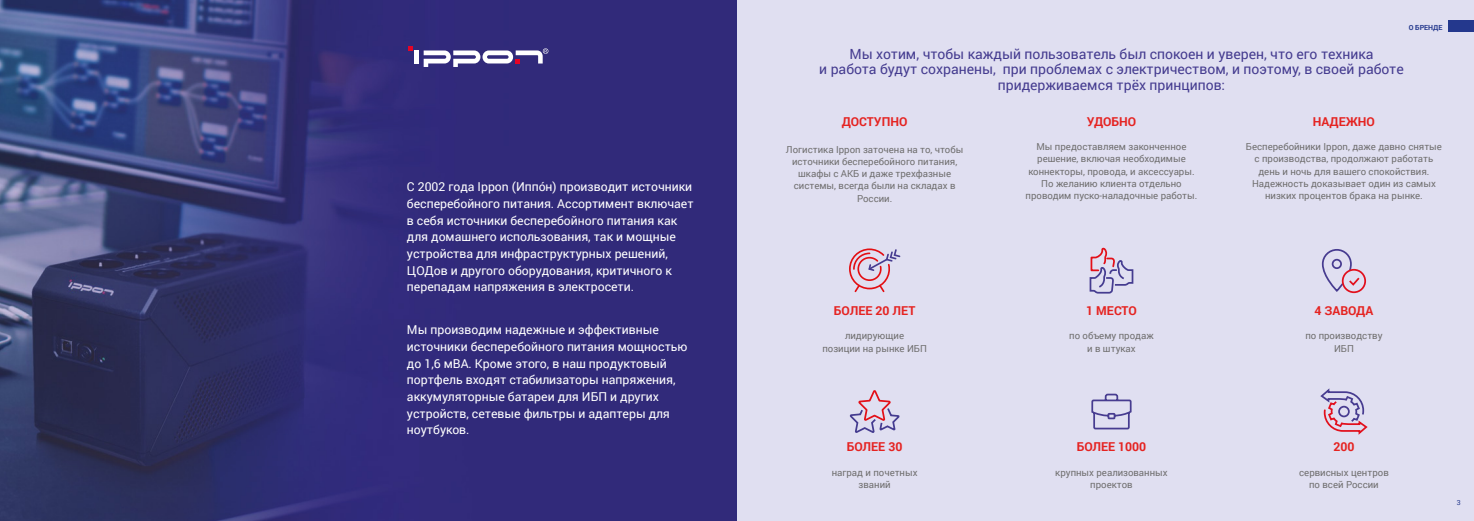
<style>
.page{position:relative;width:1474px;height:521px;background:#fff}
.page>*{position:absolute;margin:0;border:0;box-sizing:border-box;transform-origin:0 0}
.t1{font:14px/15.8px "Roboto";color:#453c90;text-align:center}
.t2{font:12.25px/16.6px "Roboto";color:#fff}
.t3{font:700 12.25px "Roboto";color:#e52321}
.t4{font:9.62px/12.2px "Roboto";color:#706f6f;text-align:center}
.t5{font:700 7px "Roboto";color:#24388d}
.t6{font:7px "Roboto";color:#24388d}
</style>
<div class="page">
<div style="left:737px;top:0;width:736px;height:521px;background:#e0dff1"></div>
<img style="left:0;top:0;width:737px;height:521px">
<div style="left:1447px;top:20px;width:26px;height:12px;background:#24388d"></div>
<svg style="left:849px;top:390px;width:51px;height:43px"></svg>
<svg style="left:1091px;top:393px;width:41px;height:37px"></svg>
<svg style="left:1320px;top:388px;width:48px;height:47px"></svg>
<svg style="left:849px;top:248px;width:51px;height:44px"></svg>
<svg style="left:1089px;top:248px;width:45px;height:46px"></svg>
<svg style="left:1321px;top:249px;width:45px;height:45px"></svg>
<hr style="left:414px;top:51px;width:4px;height:13px;background:#fff">
<svg style="left:408px;top:46px;width:4px;height:5px"></svg>
<svg style="left:423px;top:48px;width:125px;height:19px"></svg>
<p class="t2" style="left:407px;top:178px;width:288px">С 2002 года Ippon (Иппóн) производит источники бесперебойного питания. Ассортимент включает в себя источники бесперебойного питания как для домашнего использования, так и мощные устройства для инфраструктурных решений, ЦОДов и другого оборудования, критичного к перепадам напряжения в электросети.</p>
<p class="t2" style="left:407px;top:321px;width:282px">Мы производим надежные и эффективные источники бесперебойного питания мощностью до 1,6 мВА. Кроме этого, в наш продуктовый портфель входят стабилизаторы напряжения, аккумуляторные батареи для ИБП и других устройств, сетевые фильтры и адаптеры для ноутбуков.</p>
<p class="t5" style="left:1408px;top:23px;width:35px">О БРЕНДЕ</p>
<h1 class="t1" style="left:819px;top:45px;width:586px">Мы хотим, чтобы каждый пользователь был спокоен и уверен, что его техника<br>и работа будут сохранены, при проблемах с электричеством, и поэтому, в своей работе придерживаемся трёх принципов:</h1>
<p class="t3" style="left:842px;top:113px;width:67px">ДОСТУПНО</p>
<p class="t4" style="left:786px;top:143px;width:179px">Логистика Ippon заточена на то, чтобы источники бесперебойного питания, шкафы с АКБ и даже трехфазные системы, всегда были на складах в<br>России.</p>
<p class="t3" style="left:1086px;top:113px;width:51px">УДОБНО</p>
<p class="t4" style="left:1025px;top:140px;width:173px">Мы предоставляем законченное решение, включая необходимые коннекторы, провода, и аксессуары.<br>По желанию клиента отдельно проводим пуско-наладочные работы.</p>
<p class="t3" style="left:1312px;top:113px;width:64px">НАДЕЖНО</p>
<p class="t4" style="left:1245px;top:140px;width:197px">Бесперебойники Ippon, даже давно снятые с производства, продолжают работать день и ночь для вашего спокойствия.<br>Надежность доказывает один из самых низких процентов брака на рынке.</p>
<p class="t3" style="left:834px;top:302px;width:83px">БОЛЕЕ 20 ЛЕТ</p>
<p class="t4" style="left:822px;top:329px;width:106px">лидирующие<br>позиции на рынке ИБП</p>
<p class="t3" style="left:846px;top:438px;width:57px">БОЛЕЕ 30</p>
<p class="t4" style="left:831px;top:466px;width:87px">наград и почетных званий</p>
<p class="t3" style="left:1086px;top:302px;width:52px">1 МЕСТО</p>
<p class="t4" style="left:1069px;top:329px;width:86px">по объему продаж и в штуках</p>
<p class="t3" style="left:1076px;top:438px;width:71px">БОЛЕЕ 1000</p>
<p class="t4" style="left:1055px;top:466px;width:114px">крупных реализованных проектов</p>
<p class="t3" style="left:1314px;top:302px;width:60px">4 ЗАВОДА</p>
<p class="t4" style="left:1305px;top:329px;width:79px">по производству<br>ИБП</p>
<p class="t3" style="left:1333px;top:438px;width:23px">200</p>
<p class="t4" style="left:1299px;top:466px;width:91px">сервисных центров по всей России</p>
<p class="t6" style="left:1456px;top:497px;width:5px">3</p>
</div>
